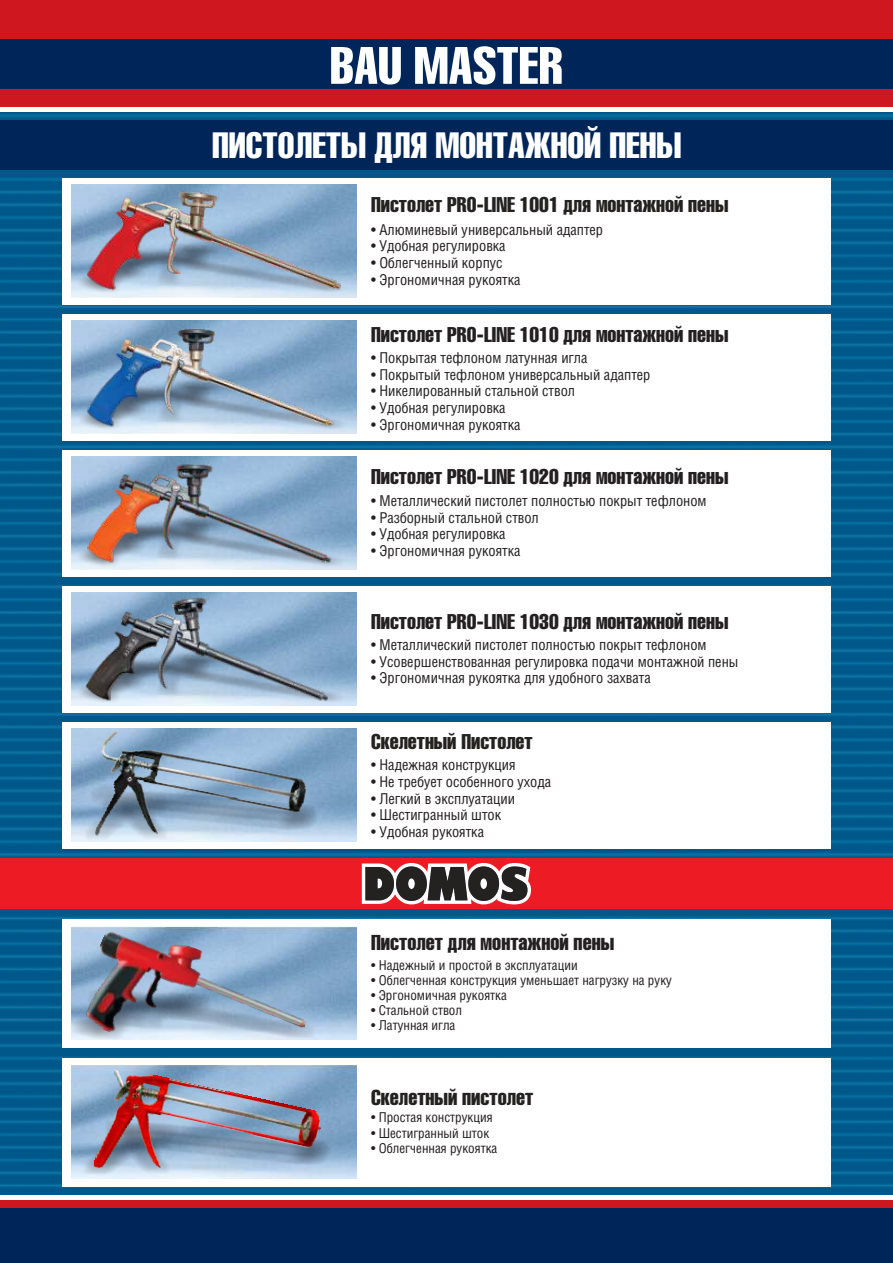
<style>
.page{position:relative;width:893px;height:1263px;background:#fff}
.page>*{position:absolute;margin:0;border:0;box-sizing:border-box;transform-origin:0 0}
.t1{font:36px "Helios Compressed";color:#fff}
.t2{font:21.15px "Helios Compressed";color:#241f21}
.t3{font:21.15px "Helios Compressed";color:#242121}
.t4{font:21px "Helios Compressed";color:#241f21}
.t5{font:21px "Helios Compressed";color:#242121}
.t6{font:15px "Helios Cond";color:#241f21}
.t7{font:15px "Helios Cond";color:#242121}
.t8{font:13.65px "Helios Cond";color:#241f21}
.s1{color:#241f21}
</style>
<div class="page">
<img style="left:0;top:112px;width:893px;height:1083px">
<div style="left:0;top:120px;width:893px;height:49px;background:#002659"></div>
<div style="left:0;top:39px;width:893px;height:51px;background:#002659"></div>
<div style="left:0;top:90px;width:893px;height:17px;background:#cf171f"></div>
<div style="left:0;top:0;width:893px;height:39px;background:#cf171f"></div>
<svg style="left:331px;top:47px;width:70px;height:38px"></svg>
<svg style="left:415px;top:46px;width:147px;height:39px"></svg>
<div style="left:62px;top:178px;width:769px;height:126px;background:#fff"></div>
<div style="left:62px;top:314px;width:769px;height:126px;background:#fff"></div>
<div style="left:62px;top:586px;width:769px;height:126px;background:#fff"></div>
<div style="left:62px;top:450px;width:769px;height:126px;background:#fff"></div>
<div style="left:62px;top:722px;width:769px;height:126px;background:#fff"></div>
<img style="left:72px;top:186px;width:284px;height:112px">
<div style="left:62px;top:1058px;width:769px;height:128px;background:#fff"></div>
<div style="left:62px;top:919px;width:769px;height:129px;background:#fff"></div>
<img style="left:72px;top:1065px;width:284px;height:114px">
<div style="left:83px;top:1119px;width:251px;height:60px;background:#241f21;opacity:.49"></div>
<img style="left:94px;top:1067px;width:229px;height:112px">
<img style="left:72px;top:321px;width:284px;height:57px">
<img style="left:83px;top:321px;width:256px;height:112px">
<img style="left:72px;top:729px;width:284px;height:113px">
<div style="left:72px;top:780px;width:254px;height:62px;background:#241f21;opacity:.49"></div>
<img style="left:79px;top:729px;width:235px;height:113px">
<div style="left:72px;top:979px;width:259px;height:61px;background:#241f21;opacity:.49"></div>
<img style="left:72px;top:927px;width:244px;height:113px">
<div style="left:0;top:858px;width:893px;height:51px;background:#ed1c24"></div>
<svg style="left:362px;top:863px;width:169px;height:41px;background:#776566"></svg>
<div style="left:0;top:1208px;width:893px;height:55px;background:#002659"></div>
<div style="left:0;top:1199px;width:893px;height:9px;background:#cc171f"></div>
<img style="left:74px;top:593px;width:281px;height:113px">
<img style="left:72px;top:457px;width:284px;height:57px">
<img style="left:82px;top:458px;width:254px;height:111px">
<h1 class="t1" style="left:212px;top:129px;width:471px">ПИСТОЛЕТЫ ДЛЯ МОНТАЖНОЙ ПЕНЫ</h1>
<h3 class="t5" style="left:371px;top:195px;width:359px">Пистолет PRO-LINE 1001 для монтажной пены</h3>
<p class="t6" style="left:371px;top:224px;width:234px">• Алюминевый универсальный адаптер</p>
<p class="t6" style="left:371px;top:240px;width:136px">• Удобная регулировка</p>
<p class="t6" style="left:371px;top:257px;width:133px">• Облегченный корпус</p>
<p class="t6" style="left:371px;top:274px;width:151px">• Эргономичная рукоятка</p>
<h3 class="t4" style="left:371px;top:325px;width:359px">Пистолет PRO-LINE 1010 для монтажной пены</h3>
<p class="t7" style="left:371px;top:352px;width:218px"><span class="s1">•</span> Покрытая тефлоном латунная игла</p>
<p class="t7" style="left:371px;top:369px;width:281px">• Покрытый тефлоном универсальный адаптер</p>
<p class="t7" style="left:371px;top:385px;width:206px">• Никелированный стальной ствол</p>
<p class="t7" style="left:371px;top:402px;width:136px">• Удобная регулировка</p>
<p class="t7" style="left:371px;top:419px;width:151px">• Эргономичная рукоятка</p>
<h3 class="t4" style="left:371px;top:467px;width:359px">Пистолет PRO-LINE 1020 для монтажной пены</h3>
<p class="t7" style="left:371px;top:495px;width:337px"><span class="s1">•</span> Металлический пистолет полностью покрыт тефлоном</p>
<p class="t7" style="left:371px;top:512px;width:169px">• Разборный стальной ствол</p>
<p class="t7" style="left:371px;top:528px;width:136px">• Удобная регулировка</p>
<p class="t7" style="left:371px;top:545px;width:151px">• Эргономичная рукоятка</p>
<h3 class="t4" style="left:371px;top:611px;width:359px">Пистолет PRO-LINE 1030 для монтажной пены</h3>
<p class="t6" style="left:371px;top:656px;width:369px">• Усовершенствованная регулировка подачи монтажной пены</p>
<p class="t6" style="left:371px;top:672px;width:281px">• Эргономичная рукоятка для удобного захвата</p>
<p class="t6" style="left:371px;top:639px;width:337px">• Металлический пистолет полностью покрыт тефлоном</p>
<h3 class="t5" style="left:371px;top:732px;width:163px">Скелетный Пистолет</h3>
<p class="t6" style="left:371px;top:759px;width:146px">• Надежная конструкция</p>
<p class="t6" style="left:371px;top:776px;width:182px">• Не требует особенного ухода</p>
<p class="t6" style="left:371px;top:792px;width:146px">• Легкий в эксплуатации</p>
<p class="t6" style="left:371px;top:809px;width:132px">• Шестигранный шток</p>
<p class="t6" style="left:371px;top:826px;width:115px">• Удобная рукоятка</p>
<h2 class="t2" style="left:371px;top:933px;width:245px">Пистолет для монтажной пены</h2>
<p class="t8" style="left:371px;top:959px;width:208px">• Надежный и простой в эксплуатации</p>
<p class="t8" style="left:371px;top:975px;width:302px">• Облегченная конструкция уменьшает нагрузку на руку</p>
<p class="t8" style="left:371px;top:990px;width:137px">• Эргономичная рукоятка</p>
<p class="t8" style="left:371px;top:1005px;width:92px">• Стальной ствол</p>
<p class="t8" style="left:371px;top:1020px;width:86px">• Латунная игла</p>
<h2 class="t3" style="left:371px;top:1087px;width:164px">Скелетный пистолет</h2>
<p class="t8" style="left:371px;top:1112px;width:123px">• Простая конструкция</p>
<p class="t8" style="left:371px;top:1127px;width:120px">• Шестигранный шток</p>
<p class="t8" style="left:371px;top:1143px;width:128px">• Облегченная рукоятка</p>
</div>
